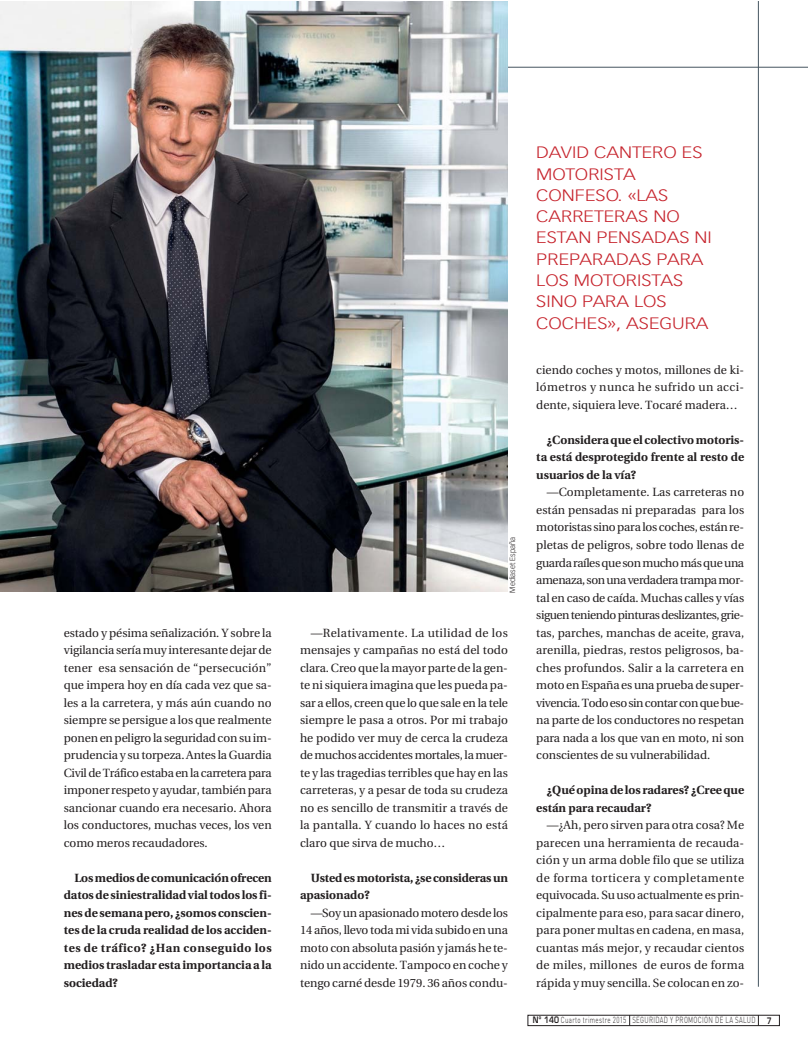
<style>
.page{position:relative;width:808px;height:1053px;background:#fff}
.page>*{position:absolute;margin:0;border:0;box-sizing:border-box;transform-origin:0 0}
.t1{font:300 16.25px/21.2px "Vectora LT";color:#c6232c;scale:1.2 1}
.t2{font:11.88px/17.5px "Utopia";color:#231f20;text-align:justify}
.t3{font:700 11.88px/17.5px "Utopia";color:#231f20;text-align:justify}
.t4{font:300 8.75px "DIN";letter-spacing:.05em;color:#231f20;scale:.7 1}
.t5{font:600 8.75px "Eurostile";color:#231f20;scale:.8 1}
.t6{font:300 7.5px "Vectora LT";color:#231f20}
.s1{font-family:"Eurostile";font-weight:600}
</style>
<div class="page">
<div style="left:528px;top:1014px;width:251px;height:11px;border:1px solid #231f20"></div>
<hr style="left:0;top:67px;width:808px;height:1px;background:#455560">
<hr style="left:758px;top:1px;width:1px;height:985px;background:#455560">
<img style="left:0;top:1px;width:508px;height:590px">
<p class="t2" style="left:64px;top:624px;width:209px">estado y pésima señalización. Y sobre la vigilancia sería muy interesante dejar de tener esa sensación de “persecución” que impera hoy en día cada vez que sa&shy;les a la carretera, y más aún cuando no siempre se persigue a los que realmente ponen en peligro la seguridad con su im&shy;prudencia y su torpeza. Antes la Guardia Civil de Tráfico estaba en la carretera para imponer respeto y ayudar, también para sancionar cuando era necesario. Ahora los conductores, muchas veces, los ven como meros recaudadores.</p>
<p class="t3" style="left:64px;top:869px;width:209px;text-indent:11px">Los medios de comunicación ofrecen datos de siniestralidad vial todos los fi&shy;nes de semana pero, ¿somos conscien&shy;tes de la cruda realidad de los acciden&shy;tes de tráfico? ¿Han conseguido los medios trasladar esta importancia a la sociedad?</p>
<p class="t6" style="left:509px;top:592px;width:57px;rotate:-90deg">Mediaset España</p>
<p class="t2" style="left:300px;top:624px;width:209px;text-indent:11px">—Relativamente. La utilidad de los mensajes y campañas no está del todo clara. Creo que la mayor parte de la gen&shy;te ni siquiera imagina que les pueda pa&shy;sar a ellos, creen que lo que sale en la tele siempre le pasa a otros. Por mi trabajo he podido ver muy de cerca la crudeza de muchos accidentes mortales, la muer&shy;te y las tragedias terribles que hay en las carreteras, y a pesar de toda su crudeza no es sencillo de transmitir a través de la pantalla. Y cuando lo haces no está claro que sirva de mucho…</p>
<p class="t3" style="left:300px;top:869px;width:209px;text-indent:11px">Usted es motorista, ¿se consideras un apasionado?</p>
<p class="t2" style="left:300px;top:904px;width:209px;text-indent:11px">—Soy un apasionado motero desde los 14 años, llevo toda mi vida subido en una moto con absoluta pasión y jamás he te&shy;nido un accidente. Tampoco en coche y tengo carné desde 1979. 36 años condu-</p>
<h1 class="t1" style="left:536px;top:143px;width:148px">DAVID CANTERO ES<br>MOTORISTA<br>CONFESO. «LAS<br>CARRETERAS NO<br>ESTAN PENSADAS NI<br>PREPARADAS PARA<br>LOS MOTORISTAS<br>SINO PARA LOS<br>COCHES», ASEGURA</h1>
<p class="t2" style="left:536px;top:362px;width:209px">ciendo coches y motos, millones de ki&shy;lómetros y nunca he sufrido un acci&shy;dente, siquiera leve. Tocaré madera…</p>
<p class="t3" style="left:536px;top:432px;width:209px;text-indent:11px">¿Considera que el colectivo motoris&shy;ta está desprotegido frente al resto de usuarios de la vía?</p>
<p class="t2" style="left:536px;top:484px;width:209px;text-indent:11px">—Completamente. Las carreteras no están pensadas ni preparadas para los motoristas sino para los coches, están re&shy;pletas de peligros, sobre todo llenas de guarda raíles que son mucho más que una amenaza, son una verdadera trampa mor&shy;tal en caso de caída. Muchas calles y vías siguen teniendo pinturas deslizantes, grie&shy;tas, parches, manchas de aceite, grava, arenilla, piedras, restos peligrosos, ba&shy;ches profundos. Salir a la carretera en moto en España es una prueba de super&shy;vivencia. Todo eso sin contar con que bue&shy;na parte de los conductores no respetan para nada a los que van en moto, ni son conscientes de su vulnerabilidad.</p>
<p class="t3" style="left:536px;top:782px;width:209px;text-indent:11px">¿Qué opina de los radares? ¿Cree que están para recaudar?</p>
<p class="t2" style="left:536px;top:817px;width:209px;text-indent:11px">—¿Ah, pero sirven para otra cosa? Me parecen una herramienta de recauda&shy;ción y un arma doble filo que se utiliza de forma torticera y completamente equivocada. Su uso actualmente es prin&shy;cipalmente para eso, para sacar dinero, para poner multas en cadena, en masa, cuantas más mejor, y recaudar cientos de miles, millones de euros de forma rápida y muy sencilla. Se colocan en zo-</p>
<p class="t4" style="left:533px;top:1017px;width:320px"><span class="s1">Nº 140</span> Cuarto trimestre 2015 SEGURIDAD Y PROMOCIÓN DE LA SALUD</p>
<p class="t5" style="left:767px;top:1017px;width:8px">7</p>
</div>
